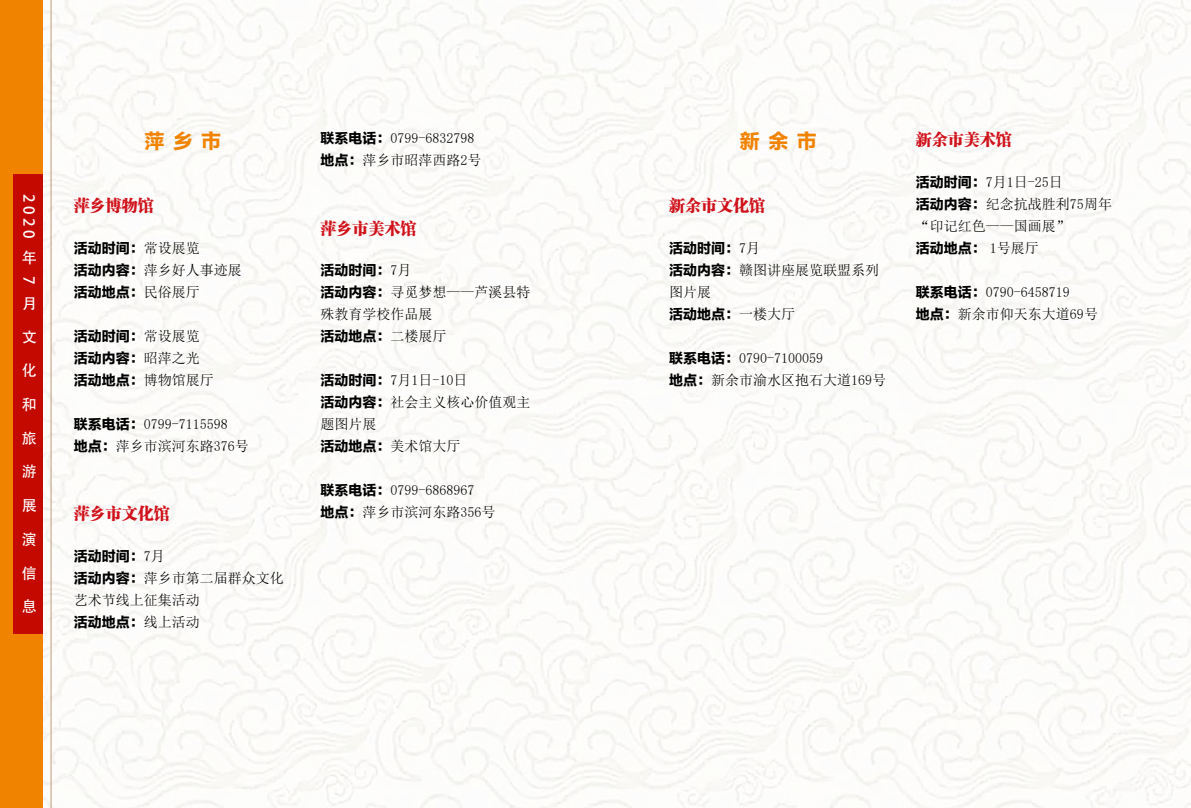
<style>
.page{position:relative;width:1191px;height:808px;background:#fff}
.page>*{position:absolute;margin:0;border:0;box-sizing:border-box;transform-origin:0 0}
.t1{font:20px "FZLTDHK GBK1 0";letter-spacing:.42em;color:#f08300}
.t2{font:16px "FZCSK GBK1 0";color:#d0121b}
.t3{font:15px "Adobe Heiti Std";color:#fff}
.t4{font:14px/22px "Sim Sun";color:#000}
.t5{font:14px/22px "FZLTDHK GBK1 0";color:#000}
.s1{font-family:"Sim Sun"}
.s2{font-family:"FZLTDHK GBK1 0"}
</style>
<div class="page">
<div style="left:0;top:0;width:43px;height:808px;background:#f08300"></div>
<div style="left:13px;top:174px;width:30px;height:460px;background:#c30900"></div>
<hr style="left:51px;top:0;width:1px;height:808px;background:#bf9c76">
<p class="t3" style="left:38px;top:194px;width:46px;rotate:90deg">2020</p>
<p class="t3" style="left:22px;top:249px;width:16px">年</p>
<p class="t3" style="left:38px;top:276px;width:10px;rotate:90deg">7</p>
<p class="t3" style="left:22px;top:294px;width:14px">月</p>
<p class="t3" style="left:22px;top:328px;width:16px">文</p>
<p class="t3" style="left:22px;top:362px;width:16px">化</p>
<p class="t3" style="left:22px;top:395px;width:15px">和</p>
<p class="t3" style="left:22px;top:429px;width:16px">旅</p>
<p class="t3" style="left:22px;top:463px;width:16px">游</p>
<p class="t3" style="left:22px;top:497px;width:16px">展</p>
<p class="t3" style="left:22px;top:530px;width:15px">演</p>
<p class="t3" style="left:22px;top:564px;width:15px">信</p>
<p class="t3" style="left:22px;top:598px;width:16px">息</p>
<h1 class="t1" style="left:144px;top:130px;width:78px">萍乡市</h1>
<p class="t2" style="left:74px;top:196px;width:82px">萍乡博物馆</p>
<p class="t5" style="left:74px;top:238px;width:128px">活动时间：<span class="s1">常设展览</span></p>
<p class="t4" style="left:74px;top:259px;width:170px"><span class="s2">活动内容：</span>萍乡好人事迹展</p>
<p class="t5" style="left:74px;top:282px;width:128px">活动地点：<span class="s1">民俗展厅</span></p>
<p class="t5" style="left:74px;top:326px;width:142px">活动时间：<span class="s1">常设展览</span>活动内容：<span class="s1">昭萍之光</span>活动地点：<span class="s1">博物馆展厅</span></p>
<p class="t4" style="left:74px;top:413px;width:177px"><span class="s2">联系电话：</span>0799-7115598<br><span class="s2">地点：</span>萍乡市滨河东路376号</p>
<p class="t2" style="left:74px;top:504px;width:98px">萍乡市文化馆</p>
<p class="t5" style="left:74px;top:546px;width:93px">活动时间：<span class="s1">7月</span></p>
<p class="t4" style="left:74px;top:567px;width:212px"><span class="s2">活动内容：</span>萍乡市第二届群众文化艺术节线上征集活动</p>
<p class="t5" style="left:74px;top:612px;width:128px">活动地点：<span class="s1">线上活动</span></p>
<p class="t4" style="left:320px;top:127px;width:162px"><span class="s2">联系电话：</span>0799-6832798<span class="s2">地点：</span>萍乡市昭萍西路2号</p>
<p class="t2" style="left:320px;top:219px;width:97px">萍乡市美术馆</p>
<p class="t5" style="left:320px;top:260px;width:92px">活动时间：<span class="s1">7月</span></p>
<p class="t4" style="left:320px;top:281px;width:212px"><span class="s2">活动内容：</span>寻觅梦想——芦溪县特殊教育学校作品展</p>
<p class="t5" style="left:320px;top:326px;width:127px">活动地点：<span class="s1">二楼展厅</span></p>
<p class="t4" style="left:320px;top:369px;width:212px"><span class="s2">活动时间：</span>7月1日-10日<br><span class="s2">活动内容：</span>社会主义核心价值观主题图片展</p>
<p class="t5" style="left:320px;top:436px;width:141px">活动地点：<span class="s1">美术馆大厅</span></p>
<p class="t4" style="left:320px;top:479px;width:176px"><span class="s2">联系电话：</span>0799-6868967<br><span class="s2">地点：</span>萍乡市滨河东路356号</p>
<h1 class="t1" style="left:740px;top:130px;width:78px">新余市</h1>
<p class="t2" style="left:669px;top:196px;width:97px">新余市文化馆</p>
<p class="t5" style="left:669px;top:238px;width:92px">活动时间：<span class="s1">7月</span></p>
<p class="t4" style="left:669px;top:259px;width:211px"><span class="s2">活动内容：</span>赣图讲座展览联盟系列图片展</p>
<p class="t5" style="left:669px;top:304px;width:127px">活动地点：<span class="s1">一楼大厅</span></p>
<p class="t4" style="left:669px;top:347px;width:218px"><span class="s2">联系电话：</span>0790-7100059<br><span class="s2">地点：</span>新余市渝水区抱石大道169号</p>
<p class="t2" style="left:916px;top:130px;width:97px">新余市美术馆</p>
<p class="t4" style="left:916px;top:171px;width:198px"><span class="s2">活动时间：</span>7月1日-25日<br><span class="s2">活动内容：</span>纪念抗战胜利75周年“印记红色——国画展”</p>
<p class="t5" style="left:916px;top:238px;width:124px">活动地点： <span class="s1">1号展厅</span></p>
<p class="t4" style="left:916px;top:281px;width:184px"><span class="s2">联系电话：</span>0790-6458719<br><span class="s2">地点：</span>新余市仰天东大道69号</p>
</div>
